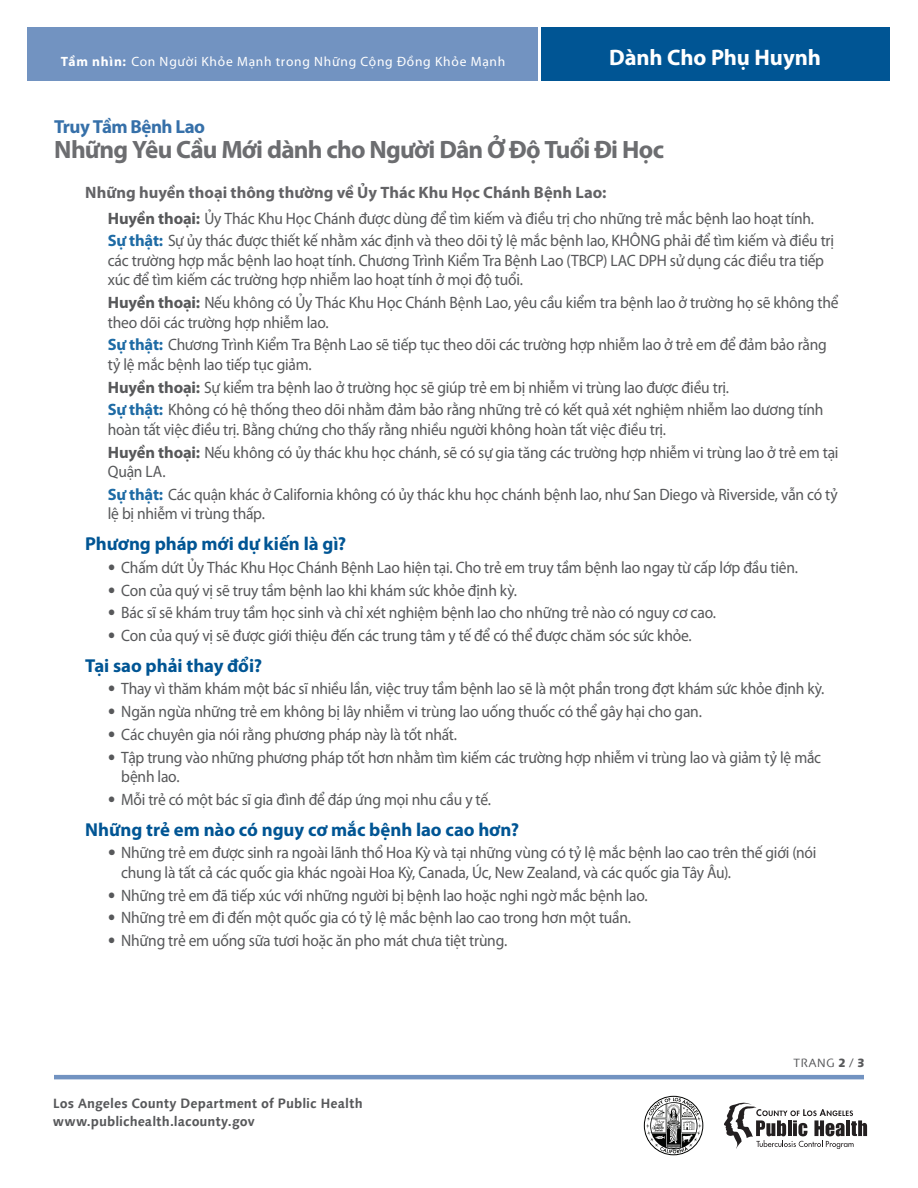
<style>
.page{position:relative;width:918px;height:1188px;background:#fff}
.page>*{position:absolute;margin:0;border:0;box-sizing:border-box;transform-origin:0 0}
.t1{font:700 25.2px "Myriad Pro";letter-spacing:-.03em;color:#6c6d70}
.t2{font:700 22.5px "Myriad Pro";letter-spacing:-.005em;color:#fff}
.t3{font:700 18.9px "Myriad Pro";letter-spacing:-.03em;color:#3670a9}
.t4{font:700 18.75px "Myriad Pro";letter-spacing:-.005em;color:#005594}
.t5{font:16.5px/19.5px "Myriad Pro";letter-spacing:-.015em;color:#57585a;scale:.94 1}
.t6{font:700 13.5px/18px "Linotype Syntax Com";color:#57585a}
.t7{font:13.5px "Myriad Pro";letter-spacing:.055em;color:#fff}
.t8{font:12px "Linotype Syntax Com";letter-spacing:.015em;color:#57585a}
.s1{font-weight:700}
.s2{font-weight:700;color:#636366}
.s3{font-weight:700;color:#1e6ba5}
.s4{font-family:"Linotype Syntax Com"}
.s5{font-weight:800}
</style>
<div class="page">
<svg style="left:644px;top:1096px;width:59px;height:59px"></svg>
<svg style="left:724px;top:1103px;width:143px;height:46px"></svg>
<hr style="left:54px;top:1075px;width:810px;height:4px;background:#7293c1">
<div style="left:27px;top:27px;width:511px;height:54px;background:#7293c1"></div>
<div style="left:541px;top:27px;width:349px;height:54px;background:#005594"></div>
<p class="t7" style="left:61px;top:53px;width:446px"><span class="s1">Tầm nhìn:</span> Con Người Khỏe Mạnh trong Những Cộng Đồng Khỏe Mạnh</p>
<h2 class="t2" style="left:609px;top:43px;width:213px">Dành Cho Phụ Huynh</h2>
<p class="t3" style="left:54px;top:114px;width:152px">Truy Tầm Bệnh Lao</p>
<h1 class="t1" style="left:54px;top:133px;width:611px">Những Yêu Cầu Mới dành cho Người Dân Ở Độ Tuổi Đi Học</h1>
<p class="t5" style="left:108px;top:179px;width:753px;line-height:25.8px;text-indent:-23px"><span class="s2">Những huyền thoại thông thường về Ủy Thác Khu Học Chánh Bệnh Lao:<br></span><span class="s1">Huyền thoại:</span> Ủy Thác Khu Học Chánh được dùng để tìm kiếm và điều trị cho những trẻ mắc bệnh lao hoạt tính.</p>
<p class="t5" style="left:108px;top:231px;width:774px"><span class="s3">Sự thật:</span> Sự ủy thác được thiết kế nhằm xác định và theo dõi tỷ lệ mắc bệnh lao, KHÔNG phải để tìm kiếm và điều trị các trường hợp mắc bệnh lao hoạt tính. Chương Trình Kiểm Tra Bệnh Lao (TBCP) LAC DPH sử dụng các điều tra tiếp xúc để tìm kiếm các trường hợp nhiễm lao hoạt tính ở mọi độ tuổi.</p>
<p class="t5" style="left:108px;top:293px;width:779px"><span class="s1">Huyền thoại:</span> Nếu không có Ủy Thác Khu Học Chánh Bệnh Lao, yêu cầu kiểm tra bệnh lao ở trường họ sẽ không thể theo dõi các trường hợp nhiễm lao.</p>
<p class="t5" style="left:108px;top:335px;width:767px"><span class="s3">Sự thật:</span> Chương Trình Kiểm Tra Bệnh Lao sẽ tiếp tục theo dõi các trường hợp nhiễm lao ở trẻ em để đảm bảo rằng tỷ lệ mắc bệnh lao tiếp tục giảm.</p>
<p class="t5" style="left:108px;top:375px;width:763px;line-height:22.8px"><span class="s1">Huyền thoại:</span> Sự kiểm tra bệnh lao ở trường học sẽ giúp trẻ em bị nhiễm vi trùng lao được điều trị.<br><span class="s3">Sự thật:</span> Không có hệ thống theo dõi nhằm đảm bảo rằng những trẻ có kết quả xét nghiệm nhiễm lao dương tính</p>
<p class="t5" style="left:108px;top:418px;width:779px;line-height:22.8px">hoàn tất việc điều trị. Bằng chứng cho thấy rằng nhiều người không hoàn tất việc điều trị.<br><span class="s1">Huyền thoại:</span> Nếu không có ủy thác khu học chánh, sẽ có sự gia tăng các trường hợp nhiễm vi trùng lao ở trẻ em tại</p>
<p class="t5" style="left:108px;top:460px;width:778px;line-height:22.8px">Quận LA.<br><span class="s3">Sự thật:</span> Các quận khác ở California không có ủy thác khu học chánh bệnh lao, như San Diego và Riverside, vẫn có tỷ</p>
<p class="t5" style="left:108px;top:504px;width:169px">lệ bị nhiễm vi trùng thấp.</p>
<p class="t4" style="left:85px;top:532px;width:262px">Phương pháp mới dự kiến là gì?</p>
<p class="t5" style="left:108px;top:557px;width:736px"><span class="s4">•</span> Chấm dứt Ủy Thác Khu Học Chánh Bệnh Lao hiện tại. Cho trẻ em truy tầm bệnh lao ngay từ cấp lớp đầu tiên.</p>
<p class="t5" style="left:108px;top:580px;width:437px"><span class="s4">•</span> Con của quý vị sẽ truy tầm bệnh lao khi khám sức khỏe định kỳ.</p>
<p class="t5" style="left:108px;top:603px;width:648px"><span class="s4">•</span> Bác sĩ sẽ khám truy tầm học sinh và chỉ xét nghiệm bệnh lao cho những trẻ nào có nguy cơ cao.</p>
<p class="t5" style="left:108px;top:625px;width:623px"><span class="s4">•</span> Con của quý vị sẽ được giới thiệu đến các trung tâm y tế để có thể được chăm sóc sức khỏe.</p>
<p class="t4" style="left:85px;top:653px;width:178px">Tại sao phải thay đổi?</p>
<p class="t5" style="left:108px;top:679px;width:764px"><span class="s4">•</span> Thay vì thăm khám một bác sĩ nhiều lần, việc truy tầm bệnh lao sẽ là một phần trong đợt khám sức khỏe định kỳ.</p>
<p class="t5" style="left:108px;top:702px;width:634px"><span class="s4">•</span> Ngăn ngừa những trẻ em không bị lây nhiễm vi trùng lao uống thuốc có thể gây hại cho gan.</p>
<p class="t5" style="left:108px;top:724px;width:373px"><span class="s4">•</span> Các chuyên gia nói rằng phương pháp này là tốt nhất.</p>
<p class="t5" style="left:121px;top:747px;width:746px;text-indent:-13px"><span class="s4">•</span> Tập trung vào những phương pháp tốt hơn nhằm tìm kiếm các trường hợp nhiễm vi trùng lao và giảm tỷ lệ mắc bệnh lao.</p>
<p class="t5" style="left:108px;top:789px;width:409px"><span class="s4">•</span> Mỗi trẻ có một bác sĩ gia đình để đáp ứng mọi nhu cầu y tế.</p>
<p class="t4" style="left:85px;top:817px;width:435px">Những trẻ em nào có nguy cơ mắc bệnh lao cao hơn?</p>
<p class="t5" style="left:121px;top:843px;width:741px;text-indent:-13px"><span class="s4">•</span> Những trẻ em được sinh ra ngoài lãnh thổ Hoa Kỳ và tại những vùng có tỷ lệ mắc bệnh lao cao trên thế giới (nói chung là tất cả các quốc gia khác ngoài Hoa Kỳ, Canada, Úc, New Zealand, và các quốc gia Tây Âu).</p>
<p class="t5" style="left:108px;top:885px;width:576px"><span class="s4">•</span> Những trẻ em đã tiếp xúc với những người bị bệnh lao hoặc nghi ngờ mắc bệnh lao.</p>
<p class="t5" style="left:108px;top:908px;width:558px"><span class="s4">•</span> Những trẻ em đi đến một quốc gia có tỷ lệ mắc bệnh lao cao trong hơn một tuần.</p>
<p class="t5" style="left:108px;top:931px;width:427px"><span class="s4">•</span> Những trẻ em uống sữa tươi hoặc ăn pho mát chưa tiệt trùng.</p>
<p class="t6" style="left:53px;top:1094px;width:311px">Los Angeles County Department of Public Health www.publichealth.lacounty.gov</p>
<p class="t8" style="left:794px;top:1056px;width:73px">TRANG <span class="s5">2</span> / <span class="s5">3</span></p>
</div>
